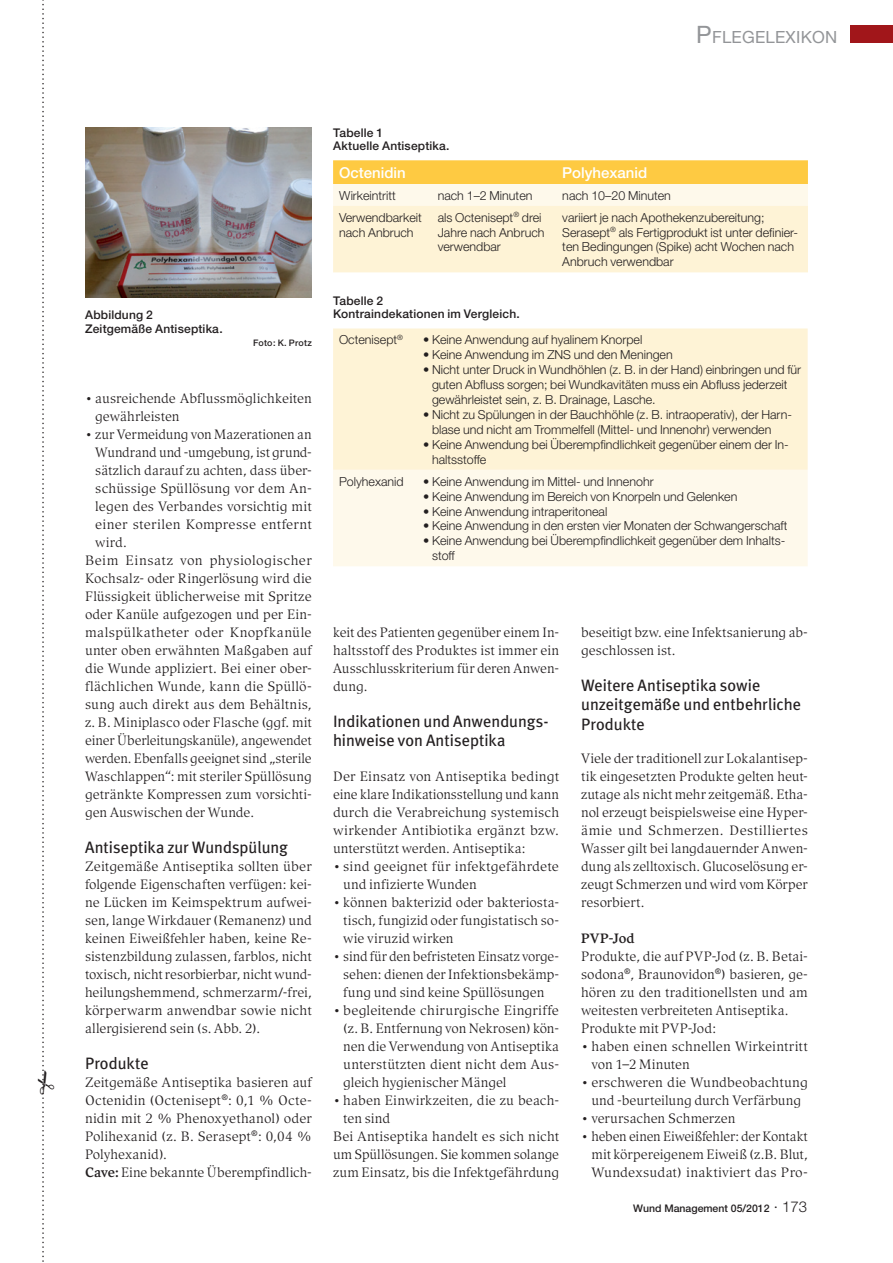
<style>
.page{position:relative;width:893px;height:1263px;background:#fff}
.page>*{position:absolute;margin:0;border:0;box-sizing:border-box;transform-origin:0 0}
.t1{font:16.8px "Helvetica Neue";letter-spacing:.015em;color:#939598}
.t2{font:16.5px/19.5px "Meta Plus";color:#231f20}
.t3{font:500 15px "Helvetica Neue";color:#fff}
.t4{font:13.5px/18px "Compatil Exquisit LT";color:#231f20;text-align:justify}
.t5{font:13.5px "Compatil Exquisit LT";letter-spacing:-.02em;color:#231f20}
.t6{font:13.5px "Compatil Exquisit LT";letter-spacing:.025em;color:#231f20}
.t7{font:13.5px "Compatil Exquisit LT";letter-spacing:.02em;color:#231f20}
.t8{font:700 13.5px "Compatil Exquisit LT";letter-spacing:.005em;color:#231f20}
.t9{font:300 12.45px/15px "Helvetica Neue";color:#231f20}
.t10{font:500 12px/13.5px "Helvetica Neue";letter-spacing:.015em;color:#231f20}
.t11{font:500 10.5px "Helvetica Neue";color:#231f20}
.t12{font:500 9px "Helvetica Neue";letter-spacing:.02em;color:#231f20}
.s1{font-size:24px}
.s2{font-weight:700}
.s3{font-weight:300;font-size:15px}
</style>
<div class="page">
<div style="left:850px;top:26px;width:43px;height:17px;background:#a1161a"></div>
<svg style="left:333px;top:160px;width:475px;height:112px;background:#feebba"></svg>
<div style="left:333px;top:328px;width:475px;height:142px;background:#fef3d6"></div>
<div style="left:333px;top:470px;width:475px;height:96px;background:#fef9eb"></div>
<img style="left:85px;top:128px;width:227px;height:169px">
<svg style="left:42px;top:0;width:2px;height:1262px"></svg>
<p class="t10" style="left:333px;top:126px;width:118px">Tabelle 1<br>Aktuelle Antiseptika.</p>
<p class="t1" style="left:696px;top:27px;width:142px"><span class="s1">P</span>FLEGELEXIKON</p>
<p class="t3" style="left:339px;top:164px;width:68px">Octenidin</p>
<p class="t3" style="left:562px;top:164px;width:87px">Polyhexanid</p>
<p class="t9" style="left:339px;top:188px;width:58px">Wirkeintritt</p>
<p class="t9" style="left:438px;top:188px;width:96px">nach 1–2 Minuten</p>
<p class="t9" style="left:562px;top:188px;width:110px">nach 10–20 Minuten</p>
<p class="t9" style="left:339px;top:209px;width:84px">Verwendbarkeit nach Anbruch</p>
<p class="t9" style="left:438px;top:209px;width:108px">als Octenisept<sup>®</sup> drei<br>Jahre nach Anbruch verwendbar</p>
<p class="t9" style="left:562px;top:209px;width:237px">variiert je nach Apothekenzubereitung; Serasept<sup>®</sup> als Fertigprodukt ist unter definier&shy;ten Bedingungen (Spike) acht Wochen nach Anbruch verwendbar</p>
<p class="t10" style="left:333px;top:294px;width:51px">Tabelle 2</p>
<p class="t10" style="left:85px;top:308px;width:69px">Abbildung 2</p>
<p class="t10" style="left:333px;top:307px;width:188px">Kontraindekationen im Vergleich.</p>
<p class="t10" style="left:85px;top:322px;width:139px">Zeitgemäße Antiseptika.</p>
<p class="t12" style="left:253px;top:338px;width:60px">Foto: K. Protz</p>
<p class="t9" style="left:339px;top:332px;width:65px">Octenisept<sup>®</sup></p>
<p class="t9" style="left:423px;top:332px;width:221px">• Keine Anwendung auf hyalinem Knorpel</p>
<p class="t9" style="left:423px;top:347px;width:251px">• Keine Anwendung im ZNS und den Meningen</p>
<p class="t9" style="left:432px;top:362px;width:371px;text-indent:-9px">• Nicht unter Druck in Wundhöhlen (z. B. in der Hand) einbringen und für guten Abfluss sorgen; bei Wundkavitäten muss ein Abfluss jederzeit gewährleistet sein, z. B. Drainage, Lasche.</p>
<p class="t9" style="left:432px;top:407px;width:361px;text-indent:-9px">• Nicht zu Spülungen in der Bauchhöhle (z. B. intraoperativ), der Harn&shy;blase und nicht am Trommelfell (Mittel- und Innenohr) verwenden</p>
<p class="t9" style="left:432px;top:437px;width:358px;text-indent:-9px">• Keine Anwendung bei Überempfindlichkeit gegenüber einem der In&shy;haltsstoffe</p>
<p class="t9" style="left:339px;top:473px;width:66px">Polyhexanid</p>
<p class="t9" style="left:423px;top:473px;width:232px">• Keine Anwendung im Mittel- und Innenohr</p>
<p class="t9" style="left:423px;top:488px;width:316px">• Keine Anwendung im Bereich von Knorpeln und Gelenken</p>
<p class="t9" style="left:423px;top:503px;width:186px">• Keine Anwendung intraperitoneal</p>
<p class="t9" style="left:423px;top:518px;width:366px">• Keine Anwendung in den ersten vier Monaten der Schwangerschaft</p>
<p class="t9" style="left:432px;top:533px;width:355px;text-indent:-9px">• Keine Anwendung bei Überempfindlichkeit gegenüber dem Inhalts&shy;stoff</p>
<p class="t4" style="left:95px;top:389px;width:218px;text-indent:-10px">• ausreichende Abflussmöglichkeiten gewährleisten</p>
<p class="t5" style="left:85px;top:426px;width:228px">• zur Vermeidung von Mazerationen an</p>
<p class="t4" style="left:95px;top:443px;width:218px">Wundrand und -umgebung, ist grund-</p>
<p class="t4" style="left:95px;top:461px;width:218px">sätzlich darauf zu achten, dass über-</p>
<p class="t4" style="left:95px;top:479px;width:218px">schüssige Spüllösung vor dem An-</p>
<p class="t4" style="left:95px;top:497px;width:218px">legen des Verbandes vorsichtig mit</p>
<p class="t4" style="left:95px;top:515px;width:218px">einer sterilen Kompresse entfernt</p>
<p class="t4" style="left:95px;top:533px;width:33px">wird.</p>
<p class="t7" style="left:85px;top:552px;width:228px">Beim Einsatz von physiologischer</p>
<p class="t4" style="left:85px;top:569px;width:228px">Kochsalz- oder Ringerlösung wird die</p>
<p class="t4" style="left:85px;top:587px;width:228px">Flüssigkeit üblicherweise mit Spritze</p>
<p class="t4" style="left:85px;top:605px;width:228px">oder Kanüle aufgezogen und per Ein-</p>
<p class="t6" style="left:85px;top:624px;width:228px">malspülkatheter oder Knopfkanüle</p>
<p class="t4" style="left:85px;top:641px;width:228px">unter oben erwähnten Maßgaben auf</p>
<p class="t4" style="left:85px;top:659px;width:228px">die Wunde appliziert. Bei einer ober-</p>
<p class="t4" style="left:85px;top:677px;width:228px">flächlichen Wunde, kann die Spüllö-</p>
<p class="t4" style="left:85px;top:695px;width:228px">sung auch direkt aus dem Behältnis,</p>
<p class="t4" style="left:85px;top:713px;width:228px">z. B. Miniplasco oder Flasche (ggf. mit</p>
<p class="t5" style="left:85px;top:732px;width:228px">einer Überleitungskanüle), angewendet</p>
<p class="t4" style="left:85px;top:749px;width:228px">werden. Ebenfalls geeignet sind „sterile</p>
<p class="t4" style="left:85px;top:767px;width:228px">Waschlappen“: mit steriler Spüllösung</p>
<p class="t4" style="left:85px;top:785px;width:228px">getränkte Kompressen zum vorsichti-</p>
<p class="t4" style="left:85px;top:803px;width:171px">gen Auswischen der Wunde.</p>
<p class="t2" style="left:85px;top:837px;width:204px">Antiseptika zur Wundspülung</p>
<p class="t4" style="left:85px;top:857px;width:228px">Zeitgemäße Antiseptika sollten über folgende Eigenschaften verfügen: kei&shy;ne Lücken im Keimspektrum aufwei&shy;sen, lange Wirkdauer (Remanenz) und keinen Eiweißfehler haben, keine Re&shy;sistenzbildung zulassen, farblos, nicht toxisch, nicht resorbierbar, nicht wund&shy;heilungshemmend, schmerzarm/-frei, körperwarm anwendbar sowie nicht allergisierend sein (s. Abb. 2).</p>
<p class="t2" style="left:85px;top:1053px;width:65px">Produkte</p>
<p class="t4" style="left:85px;top:1073px;width:228px;text-align:left">Zeitgemäße Antiseptika basieren auf Octenidin (Octenisept<sup>®</sup>: 0,1 % Octe&shy;nidin mit 2 % Phenoxyethanol) oder Polihexanid (z. B. Serasept<sup>®</sup>: 0,04 % Polyhexanid).<br><span class="s2">Cave:</span> Eine bekannte Überempfindlich-</p>
<p class="t4" style="left:333px;top:623px;width:228px">keit des Patienten gegenüber einem In&shy;haltsstoff des Produktes ist immer ein Ausschlusskriterium für deren Anwen&shy;dung.</p>
<p class="t2" style="left:333px;top:711px;width:217px">Indikationen und Anwendungs&shy;hinweise von Antiseptika</p>
<p class="t4" style="left:333px;top:767px;width:228px">Der Einsatz von Antiseptika bedingt eine klare Indikationsstellung und kann durch die Verabreichung systemisch wirkender Antibiotika ergänzt bzw. unterstützt werden. Antiseptika:</p>
<p class="t4" style="left:343px;top:857px;width:217px;text-indent:-10px">• sind geeignet für infektgefährdete und infizierte Wunden</p>
<p class="t4" style="left:343px;top:893px;width:217px;text-indent:-10px">• können bakterizid oder bakteriosta&shy;tisch, fungizid oder fungistatisch so&shy;wie viruzid wirken</p>
<p class="t4" style="left:343px;top:947px;width:217px;text-indent:-10px">• sind für den befristeten Einsatz vorge&shy;sehen: dienen der Infektionsbekämp&shy;fung und sind keine Spüllösungen</p>
<p class="t4" style="left:343px;top:1001px;width:217px;text-indent:-10px">• begleitende chirurgische Eingriffe (z. B. Entfernung von Nekrosen) kön&shy;nen die Verwendung von Antiseptika unterstützten dient nicht dem Aus&shy;gleich hygienischer Mängel</p>
<p class="t4" style="left:333px;top:1091px;width:228px">• haben Einwirkzeiten, die zu beach-</p>
<p class="t4" style="left:343px;top:1109px;width:48px">ten sind</p>
<p class="t4" style="left:333px;top:1127px;width:228px">Bei Antiseptika handelt es sich nicht</p>
<p class="t4" style="left:333px;top:1145px;width:228px">um Spüllösungen. Sie kommen solange</p>
<p class="t4" style="left:333px;top:1163px;width:228px">zum Einsatz, bis die Infektgefährdung</p>
<p class="t4" style="left:581px;top:623px;width:228px">beseitigt bzw. eine Infektsanierung ab&shy;geschlossen ist.</p>
<p class="t2" style="left:581px;top:675px;width:222px">Weitere Antiseptika sowie unzeitgemäße und entbehrliche<br>Produkte</p>
<p class="t4" style="left:581px;top:749px;width:228px">Viele der traditionell zur Lokalantisep&shy;tik eingesetzten Produkte gelten heut&shy;zutage als nicht mehr zeitgemäß. Etha&shy;nol erzeugt beispielsweise eine Hyper&shy;ämie und Schmerzen. Destilliertes Wasser gilt bei langdauernder Anwen&shy;dung als zelltoxisch. Glucoselösung er&shy;zeugt Schmerzen und wird vom Körper resorbiert.</p>
<p class="t8" style="left:581px;top:930px;width:55px">PVP-Jod</p>
<p class="t4" style="left:581px;top:947px;width:228px;text-align:left">Produkte, die auf PVP-Jod (z. B. Betai&shy;sodona<sup>®</sup>, Braunovidon<sup>®</sup>) basieren, ge&shy;hören zu den traditionellsten und am weitesten verbreiteten Antiseptika.<br>Produkte mit PVP-Jod:</p>
<p class="t4" style="left:591px;top:1037px;width:218px;text-indent:-10px">• haben einen schnellen Wirkeintritt von 1–2 Minuten</p>
<p class="t4" style="left:581px;top:1073px;width:228px;text-align:center">• erschweren die Wundbeobachtung und -beurteilung durch Verfärbung</p>
<p class="t4" style="left:581px;top:1109px;width:156px">• verursachen Schmerzen</p>
<p class="t4" style="left:591px;top:1127px;width:218px;text-indent:-10px">• heben einen Eiweißfehler: der Kontakt mit körpereigenem Eiweiß (z.B. Blut, Wundexsudat) inaktiviert das Pro-</p>
<p class="t11" style="left:633px;top:1201px;width:176px">Wund Management 05/2012 <span class="s3">· 173</span></p>
</div>
